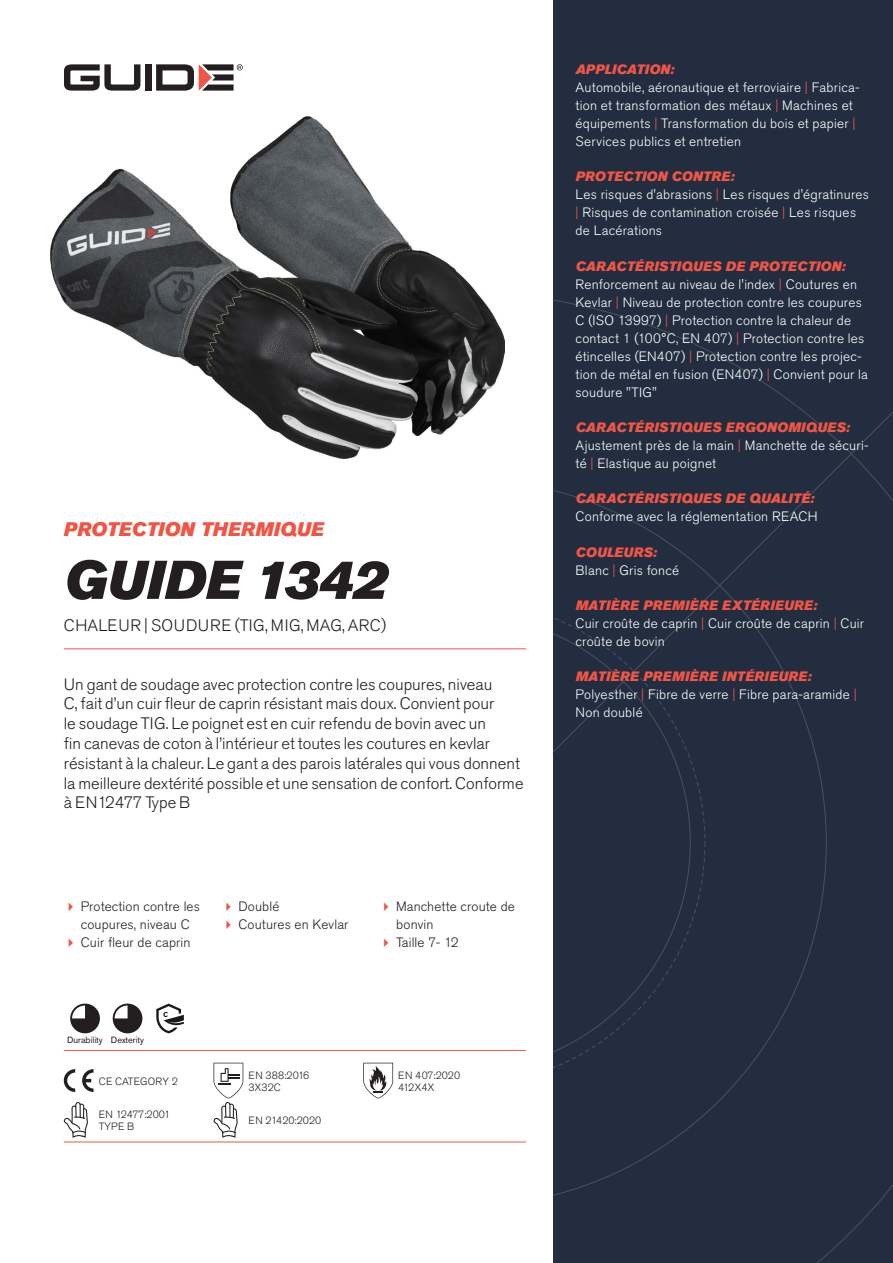
<style>
.page{position:relative;width:893px;height:1263px;background:#fff}
.page>*{position:absolute;margin:0;border:0;box-sizing:border-box;transform-origin:0 0}
.Rubrik{font:italic 54px "Akzidenz Grotesk Pro Super";color:#231f20}
.Överrubrik{font:italic 19.5px "Akzidenz Grotesk Pro Super";letter-spacing:.005em;color:#f05545}
.Ingress{font:300 16.5px/19.8px "Akzidenz Grotesk Pro";color:#231f20}
.Product_-_AltSegment{font:300 16.5px "Akzidenz Grotesk Pro";letter-spacing:.03em;color:#231f20}
.Produkt_-_Brödtext{font:300 13.5px/18px "Akzidenz Grotesk Pro";letter-spacing:.02em;color:#fff}
.Produkt_-_Namn{font:italic 13.5px "Akzidenz Grotesk Pro Super";letter-spacing:.015em;color:#f05545}
.t1{font:300 13.5px/18px "Akzidenz Grotesk Pro";letter-spacing:.01em;color:#231f20}
.t2{font:300 10.5px "Akzidenz Grotesk Pro";color:#231f20}
.t3{font:300 10.5px "Akzidenz Grotesk Pro";letter-spacing:-.02em;color:#231f20}
.Produkt_-_Egenskaper{font:9px "Akzidenz Grotesk Pro";color:#231f20}
.s1{color:#f05545}
</style>
<div class="page">
<div style="left:145px;top:64px;width:7px;height:27px;background:#231f20"></div>
<svg style="left:156px;top:64px;width:87px;height:27px"></svg>
<svg style="left:64px;top:64px;width:76px;height:27px"></svg>
<div style="left:553px;top:0;width:340px;height:1263px;background:#222d3f"></div>
<svg style="left:553px;top:300px;width:340px;height:963px"></svg>
<hr style="left:64px;top:1050px;width:462px;height:1px;background:#f05545">
<hr style="left:64px;top:1142px;width:462px;height:1px;background:#f05545">
<svg style="left:70px;top:1003px;width:30px;height:30px"></svg>
<svg style="left:113px;top:1003px;width:29px;height:30px"></svg>
<svg style="left:156px;top:1003px;width:28px;height:30px"></svg>
<svg style="left:64px;top:1069px;width:11px;height:23px"></svg>
<svg style="left:82px;top:1069px;width:12px;height:23px"></svg>
<svg style="left:363px;top:1063px;width:30px;height:35px"></svg>
<svg style="left:64px;top:1102px;width:24px;height:36px"></svg>
<svg style="left:214px;top:1063px;width:29px;height:75px"></svg>
<img style="left:51px;top:116px;width:453px;height:342px">
<hr style="left:64px;top:648px;width:462px;height:1px;background:#f05545">
<p class="Överrubrik" style="left:64px;top:517px;width:262px">PROTECTION THERMIQUE</p>
<p class="Rubrik" style="left:64px;top:545px;width:325px">GUIDE 1342</p>
<p class="Product_-_AltSegment" style="left:64px;top:615px;width:324px">CHALEUR | SOUDURE (TIG, MIG, MAG, ARC)</p>
<p class="Ingress" style="left:64px;top:674px;width:461px">Un gant de soudage avec protection contre les coupures, niveau<br>C, fait d’un cuir fleur de caprin résistant mais doux. Convient pour<br>le soudage TIG. Le poignet est en cuir refendu de bovin avec un<br>fin canevas de coton à l’intérieur et toutes les coutures en kevlar résistant à la chaleur. Le gant a des parois latérales qui vous donnent la meilleure dextérité possible et une sensation de confort. Conforme à EN12477 Type B</p>
<p class="t1" style="left:81px;top:897px;width:121px">Protection contre les coupures, niveau C</p>
<p class="t1" style="left:81px;top:933px;width:111px">Cuir fleur de caprin</p>
<p class="Produkt_-_Egenskaper" style="left:67px;top:1034px;width:37px">Durability</p>
<p class="Produkt_-_Egenskaper" style="left:111px;top:1034px;width:35px">Dexterity</p>
<p class="t2" style="left:99px;top:1074px;width:81px">CE CATEGORY 2</p>
<p class="t3" style="left:99px;top:1107px;width:73px">EN 12477:2001</p>
<p class="t2" style="left:99px;top:1119px;width:37px">TYPE B</p>
<p class="t1" style="left:238px;top:897px;width:42px">Doublé</p>
<p class="t1" style="left:238px;top:915px;width:111px">Coutures en Kevlar</p>
<p class="t2" style="left:248px;top:1068px;width:62px">EN 388:2016</p>
<p class="t2" style="left:248px;top:1080px;width:34px">3X32C</p>
<p class="t2" style="left:248px;top:1113px;width:74px">EN 21420:2020</p>
<p class="t1" style="left:396px;top:897px;width:120px">Manchette croute de bonvin</p>
<p class="t1" style="left:396px;top:933px;width:64px">Taille 7- 12</p>
<p class="t2" style="left:398px;top:1068px;width:63px">EN 407:2020</p>
<p class="t2" style="left:398px;top:1080px;width:38px">412X4X</p>
<p class="Produkt_-_Namn" style="left:576px;top:60px;width:100px">APPLICATION:</p>
<p class="Produkt_-_Brödtext" style="left:576px;top:78px;width:286px">Automobile, aéronautique et ferroviaire <span class="s1">|</span> Fabrica&shy;tion et transformation des métaux <span class="s1">|</span> Machines et équipements <span class="s1">|</span> Transformation du bois et papier <span class="s1">| </span>Services publics et entretien</p>
<p class="Produkt_-_Namn" style="left:576px;top:168px;width:160px">PROTECTION CONTRE:</p>
<p class="Produkt_-_Brödtext" style="left:576px;top:186px;width:295px">Les risques d'abrasions <span class="s1">|</span> Les risques d'égratinures <span class="s1">|</span> Risques de contamination croisée <span class="s1">|</span> Les risques de Lacérations</p>
<p class="Produkt_-_Namn" style="left:576px;top:257px;width:271px">CARACTÉRISTIQUES DE PROTECTION:</p>
<p class="Produkt_-_Brödtext" style="left:576px;top:275px;width:294px">Renforcement au niveau de l'index <span class="s1">|</span> Coutures en Kevlar <span class="s1">|</span> Niveau de protection contre les coupures C (ISO 13997) <span class="s1">|</span> Protection contre la chaleur de contact 1 (100°C, EN 407) <span class="s1">|</span> Protection contre les étincelles (EN407) <span class="s1">|</span> Protection contre les projec&shy;tion de métal en fusion (EN407) <span class="s1">|</span> Convient pour la soudure "TIG"</p>
<p class="Produkt_-_Namn" style="left:576px;top:418px;width:276px">CARACTÉRISTIQUES ERGONOMIQUES:</p>
<p class="Produkt_-_Brödtext" style="left:576px;top:436px;width:295px">Ajustement près de la main <span class="s1">|</span> Manchette de sécuri&shy;té <span class="s1">|</span> Elastique au poignet</p>
<p class="Produkt_-_Namn" style="left:576px;top:490px;width:240px">CARACTÉRISTIQUES DE QUALITÉ:</p>
<p class="Produkt_-_Brödtext" style="left:576px;top:508px;width:244px">Conforme avec la réglementation REACH</p>
<p class="Produkt_-_Namn" style="left:576px;top:543px;width:83px">COULEURS:</p>
<p class="Produkt_-_Brödtext" style="left:576px;top:561px;width:105px">Blanc <span class="s1">|</span> Gris foncé</p>
<p class="Produkt_-_Namn" style="left:576px;top:596px;width:243px">MATIÈRE PREMIÈRE EXTÉRIEURE:</p>
<p class="Produkt_-_Brödtext" style="left:576px;top:614px;width:290px">Cuir croûte de caprin <span class="s1">|</span> Cuir croûte de caprin <span class="s1">|</span> Cuir croûte de bovin</p>
<p class="Produkt_-_Namn" style="left:576px;top:668px;width:237px">MATIÈRE PREMIÈRE INTÉRIEURE:</p>
<p class="Produkt_-_Brödtext" style="left:576px;top:686px;width:283px">Polyesther <span class="s1">|</span> Fibre de verre <span class="s1">|</span> Fibre para-aramide <span class="s1">|<br></span>Non doublé</p>
</div>
